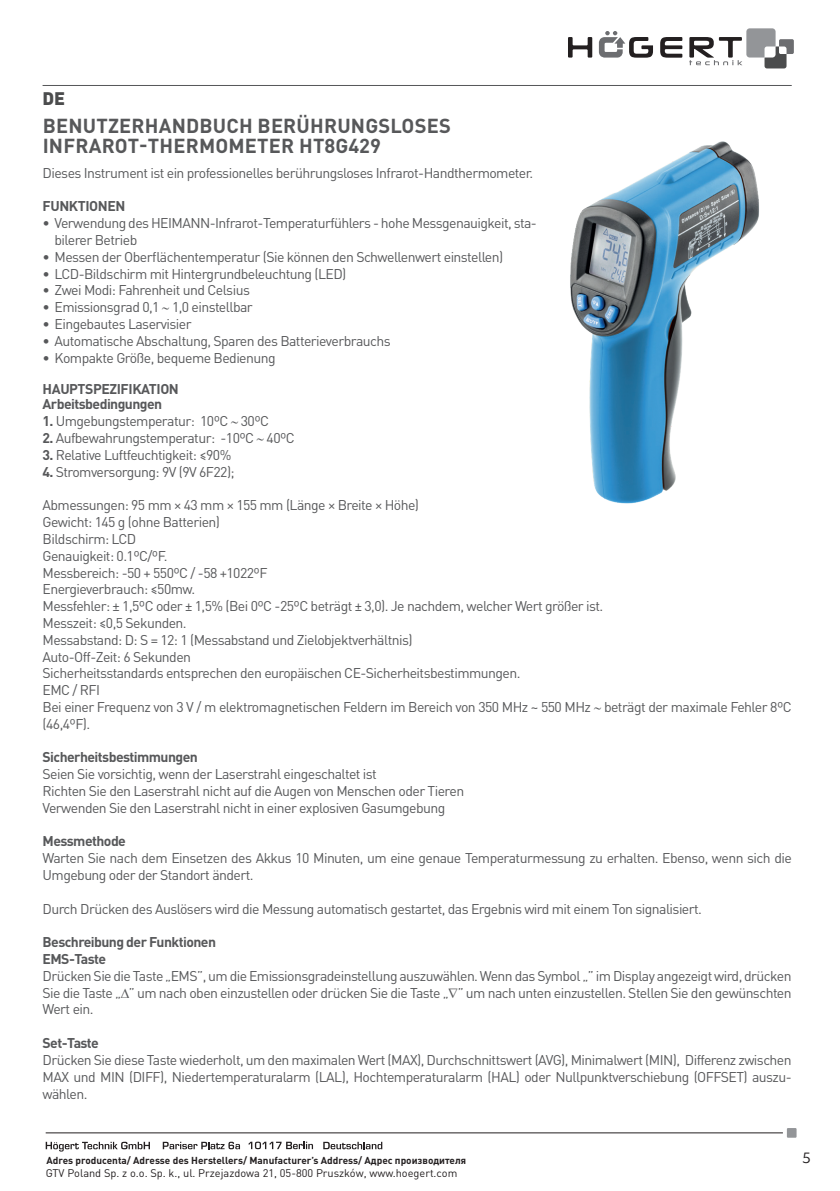
<style>
.page{position:relative;width:840px;height:1191px;background:#fff}
.page>*{position:absolute;margin:0;border:0;box-sizing:border-box;transform-origin:0 0}
.t1{font:700 20px/20px "DIN Pro";letter-spacing:.01em;color:#57585a}
.t2{font:900 18px "DIN Pro";color:#4b4c4d}
.t3{font:16px "Merel";color:#231f20}
.t4{font:14px/16.8px "DIN Pro";letter-spacing:-.04em;color:#57585a}
.t5{font:700 14px/15px "DIN Pro";letter-spacing:-.04em;color:#57585a}
.t6{font:11px "DIN Pro";color:#231f20}
.t7{font:700 10px "DIN Pro";color:#231f20}
.s1{font-weight:700}
</style>
<div class="page">
<svg style="left:568px;top:37px;width:24px;height:21px"></svg>
<svg style="left:660px;top:37px;width:22px;height:21px"></svg>
<svg style="left:598px;top:31px;width:54px;height:27px"></svg>
<svg style="left:689px;top:28px;width:104px;height:40px"></svg>
<svg style="left:46px;top:1141px;width:104px;height:10px"></svg>
<svg style="left:163px;top:1141px;width:77px;height:8px"></svg>
<svg style="left:248px;top:1141px;width:65px;height:8px"></svg>
<svg style="left:323px;top:1141px;width:59px;height:8px"></svg>
<svg style="left:786px;top:1128px;width:10px;height:9px"></svg>
<hr style="left:46px;top:1132px;width:736px;height:1px;background:#231f20">
<hr style="left:43px;top:85px;width:748px;height:1px;background:#57585a">
<img style="left:570px;top:141px;width:189px;height:363px">
<p class="t2" style="left:43px;top:86px;width:24px">DE</p>
<h1 class="t1" style="left:43px;top:115px;width:409px">BENUTZERHANDBUCH BERÜHRUNGSLOSES<br>INFRAROT-THERMOMETER HT8G429</h1>
<p class="t4" style="left:43px;top:164px;width:492px">Dieses Instrument ist ein professionelles berührungsloses Infrarot-Handthermometer.</p>
<p class="t5" style="left:43px;top:198px;width:84px">FUNKTIONEN</p>
<p class="t4" style="left:55px;top:214px;width:483px;text-indent:-12px">• Verwendung des HEIMANN-Infrarot-Temperaturfühlers - hohe Messgenauigkeit, sta&shy;bilerer Betrieb</p>
<p class="t4" style="left:43px;top:248px;width:462px">• Messen der Oberflächentemperatur (Sie können den Schwellenwert einstellen)</p>
<p class="t4" style="left:43px;top:264px;width:305px">• LCD-Bildschirm mit Hintergrundbeleuchtung (LED)</p>
<p class="t4" style="left:43px;top:281px;width:209px">• Zwei Modi: Fahrenheit und Celsius</p>
<p class="t4" style="left:43px;top:298px;width:212px">• Emissionsgrad 0,1 ∼ 1,0 einstellbar</p>
<p class="t4" style="left:43px;top:315px;width:151px">• Eingebautes Laservisier</p>
<p class="t4" style="left:43px;top:332px;width:349px">• Automatische Abschaltung, Sparen des Batterieverbrauchs</p>
<p class="t4" style="left:43px;top:348px;width:234px">• Kompakte Größe, bequeme Bedienung</p>
<p class="t5" style="left:43px;top:381px;width:138px">HAUPTSPEZIFIKATION<br>Arbeitsbedingungen</p>
<p class="t4" style="left:43px;top:412px;width:228px"><span class="s1">1.</span> Umgebungstemperatur: 10ºC ∼ 30ºC</p>
<p class="t4" style="left:43px;top:429px;width:254px"><span class="s1">2.</span> Aufbewahrungstemperatur: -10ºC ∼ 40ºC</p>
<p class="t4" style="left:43px;top:446px;width:190px"><span class="s1">3.</span> Relative Luftfeuchtigkeit: ≤90%</p>
<p class="t4" style="left:43px;top:462px;width:194px"><span class="s1">4.</span> Stromversorgung: 9V (9V 6F22);</p>
<p class="t4" style="left:43px;top:496px;width:750px">Abmessungen: 95 mm × 43 mm × 155 mm (Länge × Breite × Höhe)<br>Gewicht: 145 g (ohne Batterien)<br>Bildschirm: LCD<br>Genauigkeit: 0.1ºC/ºF.<br>Messbereich: -50 + 550ºC / -58 +1022ºF<br>Energieverbrauch: ≤50mw.<br>Messfehler: ± 1,5ºC oder ± 1,5% (Bei 0ºC -25ºC beträgt ± 3,0). Je nachdem, welcher Wert größer ist.<br>Messzeit: ≤0,5 Sekunden.<br>Messabstand: D: S = 12: 1 (Messabstand und Zielobjektverhältnis)<br>Auto-Off-Zeit: 6 Sekunden<br>Sicherheitsstandards entsprechen den europäischen CE-Sicherheitsbestimmungen.<br>EMC / RFI<br>Bei einer Frequenz von 3 V / m elektromagnetischen Feldern im Bereich von 350 MHz ~ 550 MHz ∼ beträgt der maximale Fehler 8ºC (46,4ºF).</p>
<p class="t5" style="left:43px;top:749px;width:157px">Sicherheitsbestimmungen</p>
<p class="t4" style="left:43px;top:765px;width:423px">Seien Sie vorsichtig, wenn der Laserstrahl eingeschaltet ist<br>Richten Sie den Laserstrahl nicht auf die Augen von Menschen oder Tieren<br>Verwenden Sie den Laserstrahl nicht in einer explosiven Gasumgebung</p>
<p class="t5" style="left:43px;top:833px;width:85px">Messmethode</p>
<p class="t4" style="left:43px;top:849px;width:750px">Warten Sie nach dem Einsetzen des Akkus 10 Minuten, um eine genaue Temperaturmessung zu erhalten. Ebenso, wenn sich die<br>Umgebung oder der Standort ändert.</p>
<p class="t4" style="left:43px;top:899px;width:660px">Durch Drücken des Auslösers wird die Messung automatisch gestartet, das Ergebnis wird mit einem Ton signalisiert.</p>
<p class="t5" style="left:43px;top:933px;width:175px;line-height:16.8px">Beschreibung der Funktionen<br>EMS-Taste</p>
<p class="t4" style="left:43px;top:966px;width:750px;text-align:justify">Drücken Sie die Taste „EMS”, um die Emissionsgradeinstellung auszuwählen. Wenn das Symbol „” im Display angezeigt wird, drücken Sie die Taste „∆” um nach oben einzustellen oder drücken Sie die Taste „∇” um nach unten einzustellen. Stellen Sie den gewünschten Wert ein.</p>
<p class="t5" style="left:43px;top:1035px;width:58px">Set-Taste</p>
<p class="t4" style="left:43px;top:1050px;width:750px;text-align:justify">Drücken Sie diese Taste wiederholt, um den maximalen Wert (MAX), Durchschnittswert (AVG), Minimalwert (MIN), Differenz zwischen MAX und MIN (DIFF), Niedertemperaturalarm (LAL), Hochtemperaturalarm (HAL) oder Nullpunktverschiebung (OFFSET) auszu&shy;wählen.</p>
<p class="t7" style="left:46px;top:1153px;width:421px">Adres producenta/ Adresse des Herstellers/ Manufacturer’s Address/ Адрес производителя</p>
<p class="t3" style="left:801px;top:1145px;width:10px">5</p>
<p class="t6" style="left:46px;top:1165px;width:413px">GTV Poland Sp. z o.o. Sp. k., ul. Przejazdowa 21, 05-800 Pruszków, www.hoegert.com</p>
</div>
